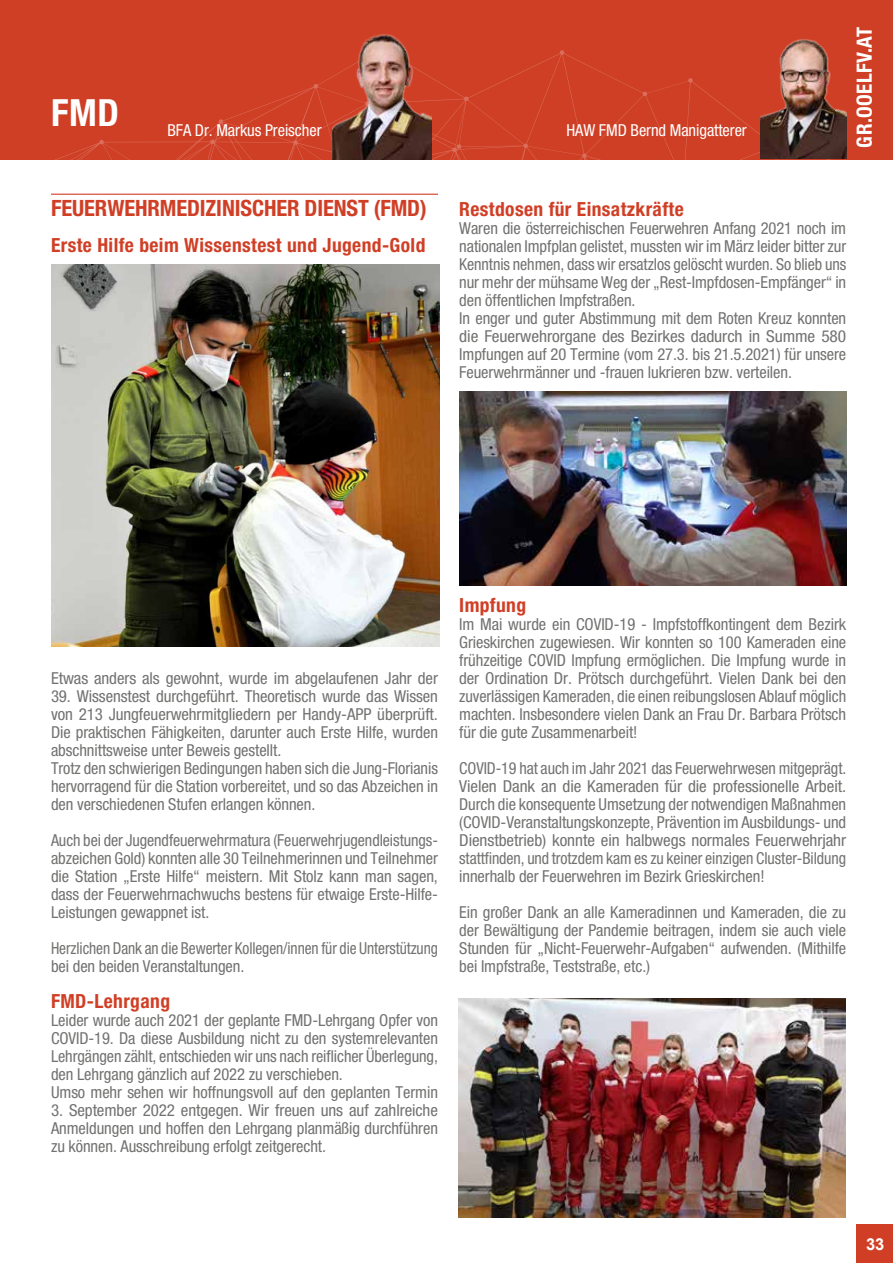
<style>
.page{position:relative;width:893px;height:1263px;background:#fff}
.page>*{position:absolute;margin:0;border:0;box-sizing:border-box;transform-origin:0 0}
.t1{font:700 condensed 37.5px "Helvetica Neue LT Pro";color:#fff}
.t2{font:700 condensed 22.5px "Helvetica Neue LT Pro";letter-spacing:-.005em;color:#d03f25}
.t3{font:700 condensed 21px "Helvetica Neue LT Pro";letter-spacing:.02em;color:#fff}
.t4{font:700 condensed 19.5px "Helvetica Neue LT Pro";letter-spacing:.02em;color:#d03f25}
.t5{font:condensed 16.5px/18px "Helvetica Neue LT Std";letter-spacing:-.005em;color:#727271;text-align:justify}
.t6{font:condensed 16.5px/18px "Helvetica Neue LT Std";letter-spacing:-.005em;color:#727271;scale:.94 1}
.t7{font:condensed 16.5px "Helvetica Neue LT Std";letter-spacing:-.005em;color:#fff}
.t8{font:700 16.5px "Arial";color:#fff}
</style>
<div class="page">
<div style="left:0;top:0;width:893px;height:159px;background:#cf3f25"></div>
<svg style="left:0;top:50px;width:893px;height:335px"></svg>
<hr style="left:51px;top:194px;width:387px;height:1px;background:#cf3f25">
<img style="left:333px;top:34px;width:98px;height:125px">
<img style="left:760px;top:39px;width:86px;height:120px">
<img style="left:459px;top:391px;width:387px;height:195px">
<img style="left:51px;top:264px;width:388px;height:382px">
<img style="left:459px;top:998px;width:387px;height:220px">
<div style="left:857px;top:1225px;width:36px;height:38px;background:#d03f25"></div>
<h1 class="t1" style="left:51px;top:90px;width:70px">FMD</h1>
<p class="t7" style="left:167px;top:121px;width:156px">BFA Dr. Markus Preischer</p>
<p class="t7" style="left:566px;top:121px;width:182px">HAW FMD Bernd Manigatterer</p>
<p class="t3" style="left:852px;top:148px;width:122px;rotate:-90deg">GR.OOELFV.AT</p>
<h2 class="t2" style="left:51px;top:195px;width:377px">FEUERWEHRMEDIZINISCHER DIENST (FMD)</h2>
<p class="t4" style="left:51px;top:233px;width:376px">Erste Hilfe beim Wissenstest und Jugend-Gold</p>
<p class="t4" style="left:459px;top:197px;width:226px">Restdosen für Einsatzkräfte</p>
<p class="t5" style="left:459px;top:219px;width:388px;text-align:left">Waren die österreichischen Feuerwehren Anfang 2021 noch im nationalen Impfplan gelistet, mussten wir im März leider bitter zur Kenntnis nehmen, dass wir ersatzlos gelöscht wurden. So blieb uns nur mehr der mühsame Weg der „Rest-Impfdosen-Empfänger“ in den öffentlichen Impfstraßen.<br>In enger und guter Abstimmung mit dem Roten Kreuz konnten die Feuerwehrorgane des Bezirkes dadurch in Summe 580<br>Impfungen auf 20 Termine (vom 27.3. bis 21.5.2021) für unsere Feuerwehrmänner und -frauen lukrieren bzw. verteilen.</p>
<p class="t5" style="left:51px;top:669px;width:388px">Etwas anders als gewohnt, wurde im abgelaufenen Jahr der</p>
<p class="t5" style="left:51px;top:687px;width:388px;text-align:left">39. Wissenstest durchgeführt. Theoretisch wurde das Wissen von 213 Jungfeuerwehrmitgliedern per Handy-APP überprüft.<br>Die praktischen Fähigkeiten, darunter auch Erste Hilfe, wurden abschnittsweise unter Beweis gestellt.<br>Trotz den schwierigen Bedingungen haben sich die Jung-Florianis hervorragend für die Station vorbereitet, und so das Abzeichen in den verschiedenen Stufen erlangen können.</p>
<p class="t5" style="left:51px;top:831px;width:388px">Auch bei der Jugendfeuerwehrmatura (Feuerwehrjugendleistungs&shy;abzeichen Gold) konnten alle 30 Teilnehmerinnen und Teilnehmer die Station „Erste Hilfe“ meistern. Mit Stolz kann man sagen, dass der Feuerwehrnachwuchs bestens für etwaige Erste-Hilfe-Leistungen gewappnet ist.</p>
<p class="t6" style="left:51px;top:939px;width:413px">Herzlichen Dank an die Bewerter Kollegen/innen für die Unterstützung bei den beiden Veranstaltungen.</p>
<p class="t4" style="left:51px;top:989px;width:121px">FMD-Lehrgang</p>
<p class="t5" style="left:51px;top:1011px;width:388px;text-align:left">Leider wurde auch 2021 der geplante FMD-Lehrgang Opfer von COVID-19. Da diese Ausbildung nicht zu den systemrelevanten Lehrgängen zählt, entschieden wir uns nach reiflicher Überlegung, den Lehrgang gänzlich auf 2022 zu verschieben.<br>Umso mehr sehen wir hoffnungsvoll auf den geplanten Termin</p>
<p class="t5" style="left:51px;top:1101px;width:388px">3. September 2022 entgegen. Wir freuen uns auf zahlreiche Anmeldungen und hoffen den Lehrgang planmäßig durchführen zu können. Ausschreibung erfolgt zeitgerecht.</p>
<p class="t4" style="left:459px;top:593px;width:68px">Impfung</p>
<p class="t5" style="left:459px;top:615px;width:388px">Im Mai wurde ein COVID-19 - Impfstoffkontingent dem Bezirk Grieskirchen zugewiesen. Wir konnten so 100 Kameraden eine frühzeitige COVID Impfung ermöglichen. Die Impfung wurde in der Ordination Dr. Prötsch durchgeführt. Vielen Dank bei den zuverlässigen Kameraden, die einen reibungslosen Ablauf möglich machten. Insbesondere vielen Dank an Frau Dr. Barbara Prötsch für die gute Zusammenarbeit!</p>
<p class="t5" style="left:459px;top:759px;width:388px">COVID-19 hat auch im Jahr 2021 das Feuerwehrwesen mitgeprägt.<br>Vielen Dank an die Kameraden für die professionelle Arbeit.<br>Durch die konsequente Umsetzung der notwendigen Maßnahmen (COVID-Veranstaltungskonzepte, Prävention im Ausbildungs- und Dienstbetrieb) konnte ein halbwegs normales Feuerwehrjahr stattfinden, und trotzdem kam es zu keiner einzigen Cluster-Bildung innerhalb der Feuerwehren im Bezirk Grieskirchen!</p>
<p class="t5" style="left:459px;top:903px;width:388px">Ein großer Dank an alle Kameradinnen und Kameraden, die zu der Bewältigung der Pandemie beitragen, indem sie auch viele Stunden für „Nicht-Feuerwehr-Aufgaben“ aufwenden. (Mithilfe bei Impfstraße, Teststraße, etc.)</p>
<p class="t8" style="left:866px;top:1233px;width:20px">33</p>
</div>
